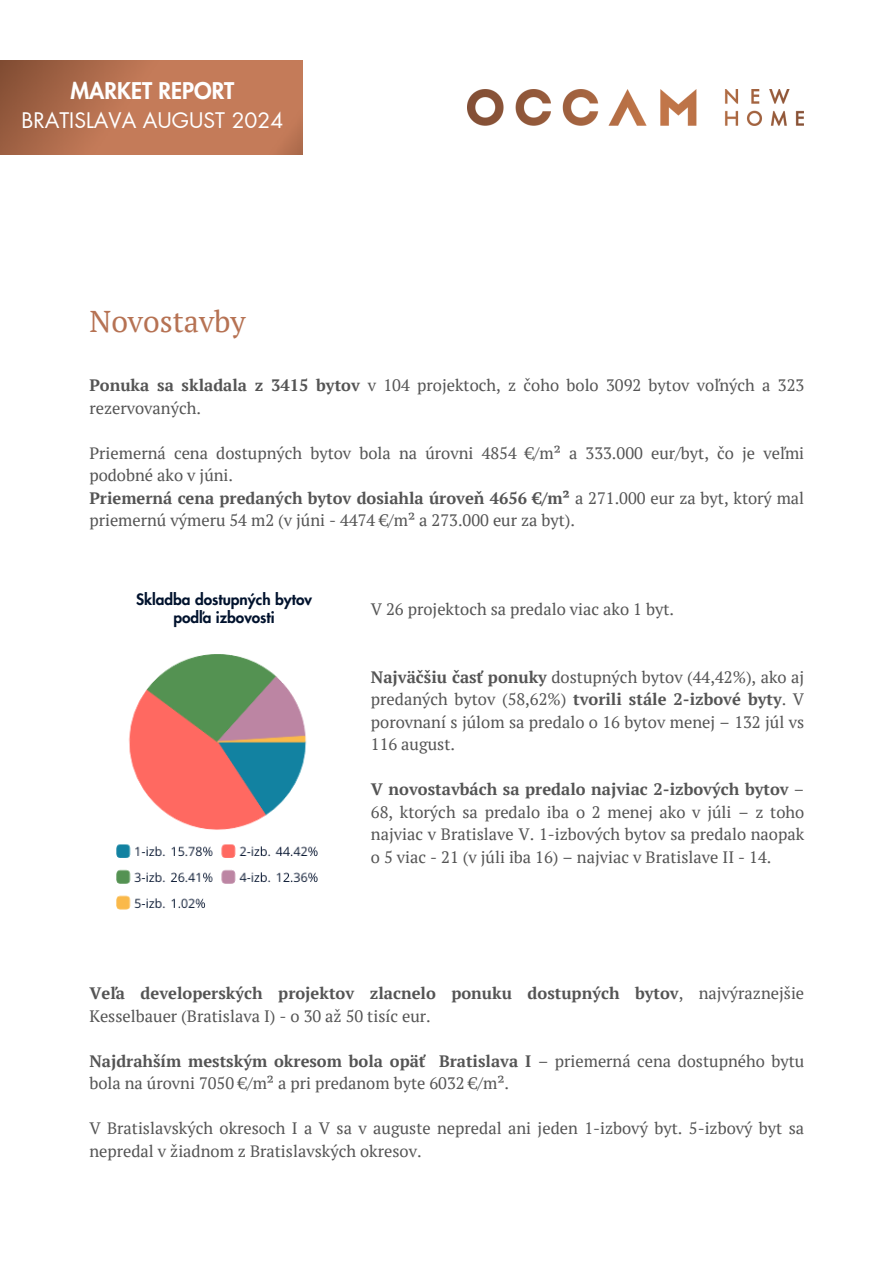
<style>
.page{position:relative;width:894px;height:1264px;background:#fff}
.page>*{position:absolute;margin:0;border:0;box-sizing:border-box;transform-origin:0 0}
.t1{font:30px "PT Serif";color:#b67253}
.t2{font:800 22.5px "Futura LT Pro";color:#fff}
.t3{font:21px "Futura LT Pro";color:#fff}
.t4{font:16.5px/22.5px "PT Serif";color:#545454}
.t5{font:700 16.5px/22.5px "PT Serif";color:#545454}
.t6{font:800 15.3px/18.3px "Futura LT Pro";color:#00122d;text-align:center}
.s1{font-weight:700}
.s2{font-weight:400}
</style>
<div class="page">
<img style="left:467px;top:89px;width:336px;height:36px">
<img style="left:0;top:60px;width:303px;height:95px">
<img style="left:116px;top:654px;width:202px;height:256px">
<h1 class="t2" style="left:70px;top:80px;width:165px">MARKET REPORT</h1>
<h1 class="t3" style="left:21px;top:111px;width:263px">BRATISLAVA AUGUST 2024</h1>
<p class="t1" style="left:89px;top:300px;width:158px">Novostavby</p>
<p class="t4" style="left:89px;top:374px;width:716px"><span class="s1">Ponuka sa skladala z 3415 bytov</span> v 104 projektoch, z čoho bolo 3092 bytov voľných a 323 rezervovaných.</p>
<p class="t4" style="left:89px;top:441px;width:716px">Priemerná cena dostupných bytov bola na úrovni 4854 €/m² a 333.000 eur/byt, čo je veľmi podobné ako v júni.</p>
<p class="t4" style="left:89px;top:486px;width:716px"><span class="s1">Priemerná cena predaných bytov dosiahla úroveň 4656 €/m²</span> a 271.000 eur za byt, ktorý mal priemernú výmeru 54 m2 (v júni - 4474 €/m² a 273.000 eur za byt).</p>
<p class="t6" style="left:136px;top:590px;width:177px">Skladba dostupných bytov podľa izbovosti</p>
<p class="t4" style="left:371px;top:597px;width:304px">V 26 projektoch sa predalo viac ako 1 byt.</p>
<h3 class="t4" style="left:371px;top:665px;width:435px;text-align:justify"><span class="s1">Najväčšiu časť ponuky</span> dostupných bytov (44,42%), ako aj predaných bytov (58,62%) <span class="s1">tvorili stále 2-izbové byty</span>. V porovnaní s júlom sa predalo o 16 bytov menej – 132 júl vs 116 august.</h3>
<p class="t4" style="left:371px;top:777px;width:435px;text-align:justify"><span class="s1">V novostavbách sa predalo najviac 2-izbových bytov</span> – 68, ktorých sa predalo iba o 2 menej ako v júli – z toho najviac v Bratislave V. 1-izbových bytov sa predalo naopak o 5 viac - 21 (v júli iba 16) – najviac v Bratislave II - 14.</p>
<p class="t5" style="left:89px;top:981px;width:716px">Veľa developerských projektov zlacnelo ponuku dostupných bytov<span class="s2">, najvýraznejšie<br>Kesselbauer (Bratislava I) - o 30 až 50 tisíc eur.</span></p>
<p class="t4" style="left:89px;top:1049px;width:716px"><span class="s1">Najdrahším mestským okresom bola opäť Bratislava I</span> – priemerná cena dostupného bytu bola na úrovni 7050 €/m² a pri predanom byte 6032 €/m².</p>
<p class="t4" style="left:89px;top:1116px;width:716px">V Bratislavských okresoch I a V sa v auguste nepredal ani jeden 1-izbový byt. 5-izbový byt sa nepredal v žiadnom z Bratislavských okresov.</p>
</div>
